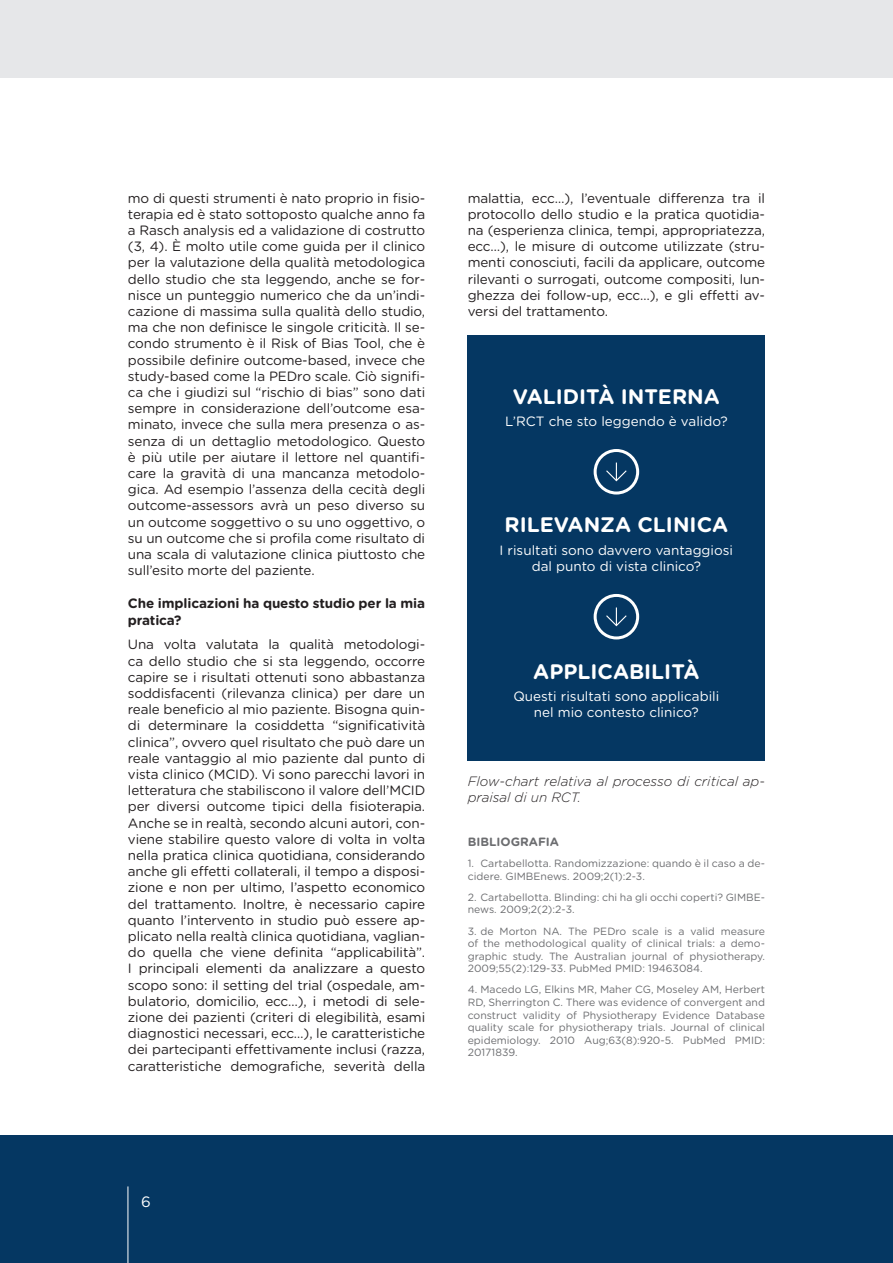
<style>
.page{position:relative;width:893px;height:1263px;background:#fff}
.page>*{position:absolute;margin:0;border:0;box-sizing:border-box;transform-origin:0 0}
.t1{font:700 21px "Gotham Rounded";color:#fff}
.t2{font:15px "Gotham Rounded";color:#fff}
.t3{font:13.5px/16.2px "Gotham Rounded";letter-spacing:-.01em;color:#231f20;text-align:justify}
.t4{font:13.5px/16.2px "Gotham Rounded";color:#fff;text-align:center}
.t5{font:italic 300 13.5px/16.2px "Gotham Rounded";color:#231f20}
.t6{font:700 13.5px/16.2px "Gotham Rounded";letter-spacing:-.01em;color:#231f20}
.t7{font:700 12px "Gotham Rounded";color:#6c6d70}
.t8{font:10.5px/12.6px "Gotham Rounded";color:#6c6d70}
</style>
<div class="page">
<div style="left:0;top:1135px;width:893px;height:128px;background:#053762"></div>
<hr style="left:128px;top:1186px;width:1px;height:77px;background:#fff">
<div style="left:0;top:0;width:893px;height:78px;background:#e6e7e9"></div>
<div style="left:468px;top:336px;width:297px;height:425px;background:#053762"></div>
<div style="left:594px;top:449px;width:45px;height:45px;border:3px solid #fff;border-radius:50%"></div>
<svg style="left:606px;top:463px;width:21px;height:19px"></svg>
<div style="left:594px;top:594px;width:45px;height:45px;border:3px solid #fff;border-radius:50%"></div>
<svg style="left:606px;top:607px;width:21px;height:20px"></svg>
<p class="t3" style="left:128px;top:189px;width:299px">mo di questi strumenti è nato proprio in fisio&shy;terapia ed è stato sottoposto qualche anno fa a Rasch analysis ed a validazione di costrutto (3, 4). È molto utile come guida per il clinico per la valutazione della qualità metodologica dello studio che sta leggendo, anche se for&shy;nisce un punteggio numerico che da un’indi&shy;cazione di massima sulla qualità dello studio, ma che non definisce le singole criticità. Il se&shy;condo strumento è il Risk of Bias Tool, che è possibile definire outcome-based, invece che study-based come la PEDro scale. Ciò signifi&shy;ca che i giudizi sul “rischio di bias” sono dati sempre in considerazione dell’outcome esa&shy;minato, invece che sulla mera presenza o as&shy;senza di un dettaglio metodologico. Questo è più utile per aiutare il lettore nel quantifi&shy;care la gravità di una mancanza metodolo&shy;gica. Ad esempio l’assenza della cecità degli outcome-assessors avrà un peso diverso su un outcome soggettivo o su uno oggettivo, o su un outcome che si profila come risultato di una scala di valutazione clinica piuttosto che sull’esito morte del paziente.</p>
<p class="t6" style="left:128px;top:595px;width:299px">Che implicazioni ha questo studio per la mia pratica?</p>
<p class="t3" style="left:128px;top:636px;width:299px">Una volta valutata la qualità metodologi&shy;ca dello studio che si sta leggendo, occorre capire se i risultati ottenuti sono abbastanza soddisfacenti (rilevanza clinica) per dare un reale beneficio al mio paziente. Bisogna quin&shy;di determinare la cosiddetta “significatività clinica”, ovvero quel risultato che può dare un reale vantaggio al mio paziente dal punto di vista clinico (MCID). Vi sono parecchi lavori in letteratura che stabiliscono il valore dell’MCID per diversi outcome tipici della fisioterapia.<br>Anche se in realtà, secondo alcuni autori, con&shy;viene stabilire questo valore di volta in volta nella pratica clinica quotidiana, considerando anche gli effetti collaterali, il tempo a disposi&shy;zione e non per ultimo, l’aspetto economico del trattamento. Inoltre, è necessario capire quanto l’intervento in studio può essere ap&shy;plicato nella realtà clinica quotidiana, vaglian&shy;do quella che viene definita “applicabilità”.<br>I principali elementi da analizzare a questo scopo sono: il setting del trial (ospedale, am&shy;bulatorio, domicilio, ecc…), i metodi di sele&shy;zione dei pazienti (criteri di elegibilità, esami diagnostici necessari, ecc…), le caratteristiche dei partecipanti effettivamente inclusi (razza, caratteristiche demografiche, severità della</p>
<p class="t3" style="left:468px;top:189px;width:299px">malattia, ecc…), l’eventuale differenza tra il protocollo dello studio e la pratica quotidia&shy;na (esperienza clinica, tempi, appropriatezza, ecc…), le misure di outcome utilizzate (stru&shy;menti conosciuti, facili da applicare, outcome rilevanti o surrogati, outcome compositi, lun&shy;ghezza dei follow-up, ecc…), e gli effetti av&shy;versi del trattamento.</p>
<p class="t1" style="left:513px;top:381px;width:208px">VALIDITÀ INTERNA</p>
<p class="t4" style="left:505px;top:412px;width:224px">L’RCT che sto leggendo è valido?</p>
<p class="t1" style="left:505px;top:509px;width:225px">RILEVANZA CLINICA</p>
<p class="t4" style="left:500px;top:541px;width:235px">I risultati sono davvero vantaggiosi dal punto di vista clinico?</p>
<p class="t1" style="left:533px;top:656px;width:168px">APPLICABILITÀ</p>
<p class="t4" style="left:513px;top:688px;width:207px">Questi risultati sono applicabili nel mio contesto clinico?</p>
<p class="t5" style="left:468px;top:772px;width:299px">Flow-chart relativa al processo di critical ap&shy;praisal di un RCT.</p>
<p class="t7" style="left:468px;top:833px;width:93px">BIBLIOGRAFIA</p>
<p class="t8" style="left:468px;top:857px;width:299px">1. Cartabellotta. Randomizzazione: quando è il caso a de&shy;cidere. GIMBEnews. 2009;2(1):2-3.</p>
<p class="t8" style="left:468px;top:890px;width:299px">2. Cartabellotta. Blinding: chi ha gli occhi coperti? GIMBE&shy;news. 2009;2(2):2-3.</p>
<p class="t8" style="left:468px;top:924px;width:299px;text-align:justify">3. de Morton NA. The PEDro scale is a valid measure of the methodological quality of clinical trials: a demo&shy;graphic study. The Australian journal of physiotherapy.<br>2009;55(2):129-33. PubMed PMID: 19463084.</p>
<p class="t8" style="left:468px;top:983px;width:299px;text-align:justify">4. Macedo LG, Elkins MR, Maher CG, Moseley AM, Herbert RD, Sherrington C. There was evidence of convergent and construct validity of Physiotherapy Evidence Database quality scale for physiotherapy trials. Journal of clinical epidemiology. 2010 Aug;63(8):920-5. PubMed PMID:<br>20171839.</p>
<p class="t2" style="left:141px;top:1191px;width:11px">6</p>
</div>
